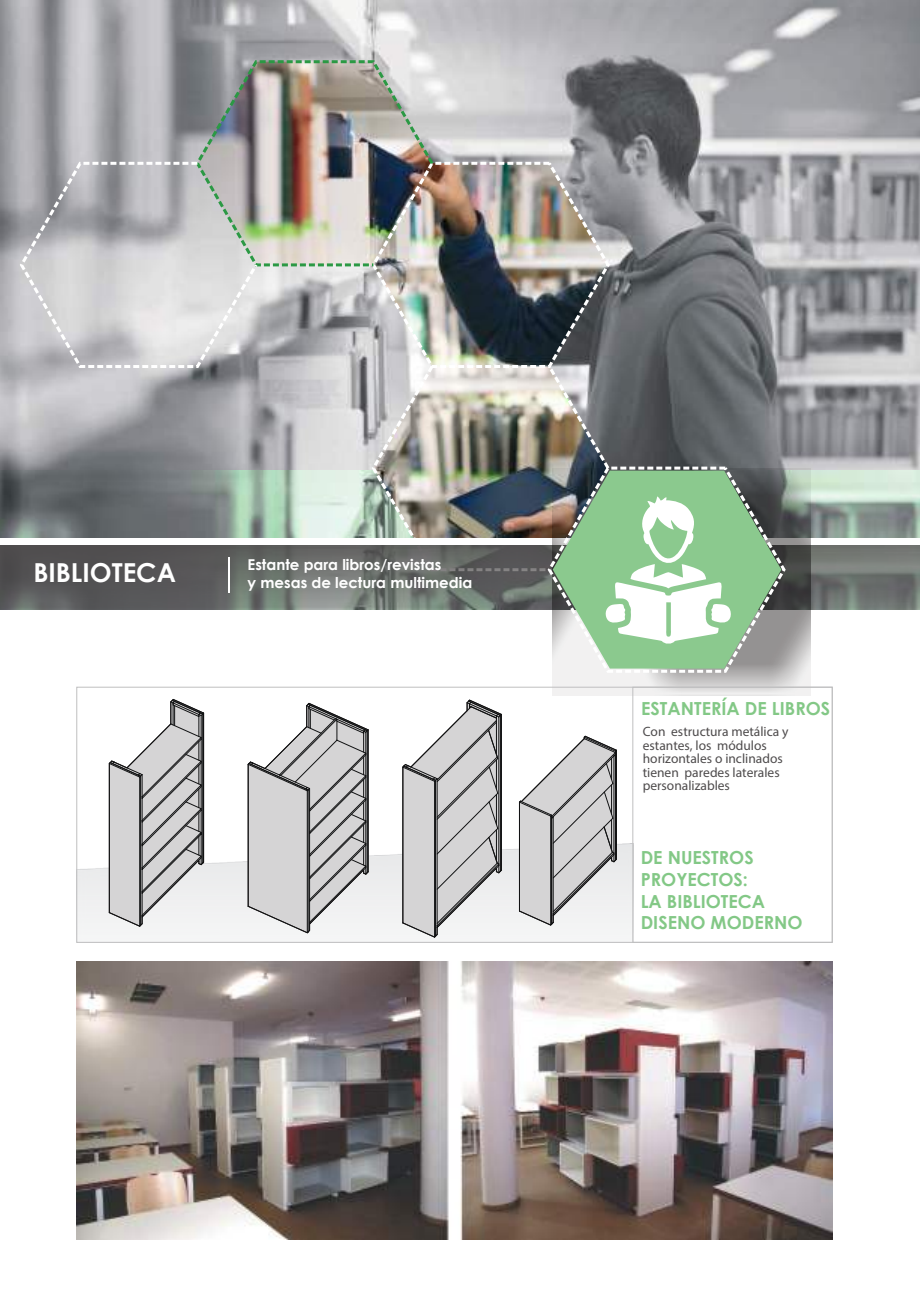
<style>
.page{position:relative;width:920px;height:1290px;background:#fff}
.page>*{position:absolute;margin:0;border:0;box-sizing:border-box;transform-origin:0 0}
.t1{font:700 26.1px "Century Gothic";color:#fff}
.t2{font:700 18px/21.6px "Century Gothic";color:#83c886}
.t3{font:700 15px "Century Gothic";color:#fff}
.t4{font:13.5px/13.5px "Myriad Pro";color:#4e4b4c}
</style>
<div class="page">
<img style="left:0;top:0;width:920px;height:471px">
<img style="left:0;top:471px;width:920px;height:67px">
<img style="left:0;top:545px;width:920px;height:64px">
<svg style="left:552px;top:468px;width:258px;height:228px"></svg>
<img style="left:369px;top:159px;width:243px;height:203px">
<img style="left:193px;top:58px;width:243px;height:211px">
<img style="left:369px;top:362px;width:412px;height:248px">
<svg style="left:17px;top:160px;width:243px;height:211px;background:#c3c3c5"></svg>
<svg style="left:545px;top:464px;width:243px;height:211px"></svg>
<hr style="left:228px;top:557px;width:2px;height:36px;background:#fff">
<img style="left:78px;top:843px;width:554px;height:92px">
<svg style="left:247px;top:702px;width:122px;height:232px"></svg>
<svg style="left:402px;top:699px;width:100px;height:239px"></svg>
<svg style="left:519px;top:735px;width:98px;height:191px"></svg>
<svg style="left:109px;top:699px;width:95px;height:228px"></svg>
<div style="left:76px;top:687px;width:757px;height:256px;border:1px solid #bfbfc0"></div>
<img style="left:77px;top:961px;width:755px;height:278px">
<h1 class="t1" style="left:33px;top:552px;width:144px">BIBLIOTECA</h1>
<p class="t3" style="left:248px;top:553px;width:195px">Estante para libros/revistas</p>
<p class="t3" style="left:248px;top:571px;width:226px">y mesas de lectura multimedia</p>
<h2 class="t2" style="left:641px;top:697px;width:190px">ESTANTERÍA DE LIBROS</h2>
<p class="t4" style="left:643px;top:724px;width:147px">Con estructura metálica y estantes, los módulos horizontales o inclinados tienen paredes laterales personalizables</p>
<h2 class="t2" style="left:641px;top:846px;width:163px">DE NUESTROS<br>PROYECTOS:<br>LA BIBLIOTECA<br>DISENO MODERNO</h2>
</div>
